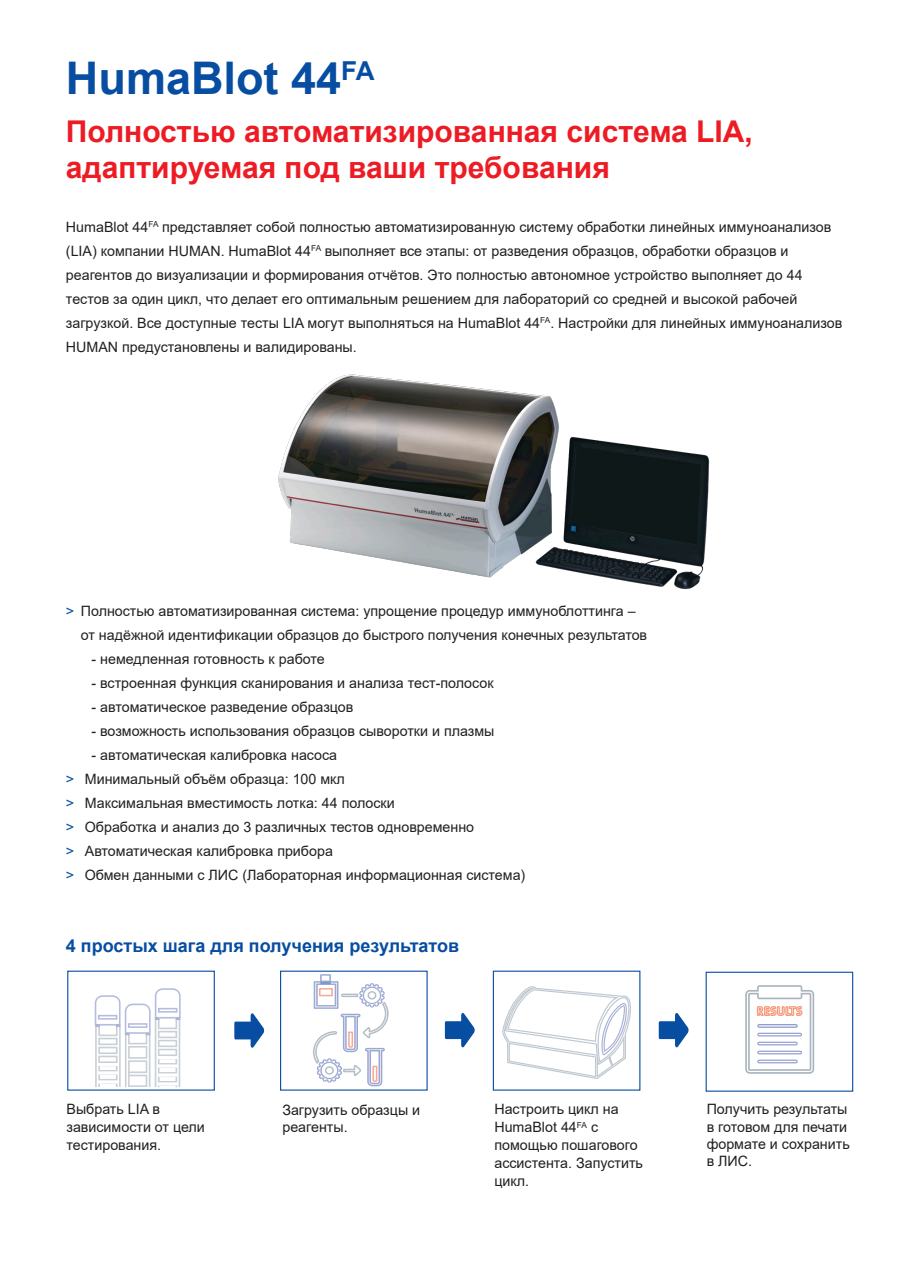
<style>
.page{position:relative;width:898px;height:1263px;background:#fff}
.page>*{position:absolute;margin:0;border:0;box-sizing:border-box;transform-origin:0 0}
.t1{font:700 45px "Arial";color:#074da1}
.t2{font:700 30px/36px "Arial";color:#ed1c24}
.t3{font:700 18px "Arial";color:#074da1}
.t4{font:14.25px/24px "Arial";color:#231f20}
.s1{color:#074da1}
</style>
<div class="page">
<svg style="left:94px;top:988px;width:87px;height:99px"></svg>
<div style="left:67px;top:971px;width:148px;height:120px;border:1px solid #074da1"></div>
<img style="left:278px;top:374px;width:432px;height:215px">
<svg style="left:234px;top:1013px;width:30px;height:35px"></svg>
<svg style="left:444px;top:1013px;width:30px;height:35px"></svg>
<div style="left:492px;top:971px;width:148px;height:120px;border:1px solid #074da1"></div>
<div style="left:280px;top:971px;width:147px;height:120px;border:1px solid #074da1"></div>
<svg style="left:658px;top:1013px;width:30px;height:35px"></svg>
<svg style="left:502px;top:986px;width:128px;height:93px"></svg>
<svg style="left:745px;top:985px;width:68px;height:89px"></svg>
<svg style="left:313px;top:974px;width:75px;height:112px"></svg>
<img style="left:316px;top:1058px;width:26px;height:24px">
<img style="left:359px;top:983px;width:25px;height:24px">
<h1 class="t1" style="left:66px;top:47px;width:310px">HumaBlot 44<sup>FA</sup></h1>
<h2 class="t2" style="left:66px;top:114px;width:688px">Полностью автоматизированная система LIA, адаптируемая под ваши требования</h2>
<p class="t4" style="left:66px;top:215px;width:777px">HumaBlot 44<sup>FA</sup> представляет собой полностью автоматизированную систему обработки линейных иммуноанализов (LIA) компании HUMAN. HumaBlot 44<sup>FA</sup> выполняет все этапы: от разведения образцов, обработки образцов и реагентов до визуализации и формирования отчётов. Это полностью автономное устройство выполняет до 44 тестов за один цикл, что делает его оптимальным решением для лабораторий со средней и высокой рабочей загрузкой. Все доступные тесты LIA могут выполняться на HumaBlot 44<sup>FA</sup>. Настройки для линейных иммуноанализов HUMAN предустановлены и валидированы.</p>
<p class="t4" style="left:81px;top:599px;width:567px;text-indent:-15px"><span class="s1">&gt;</span> Полностью автоматизированная система: упрощение процедур иммуноблоттинга – от надёжной идентификации образцов до быстрого получения конечных результатов</p>
<p class="t4" style="left:91px;top:647px;width:235px">- немедленная готовность к работе</p>
<p class="t4" style="left:91px;top:671px;width:403px">- встроенная функция сканирования и анализа тест-полосок</p>
<p class="t4" style="left:91px;top:695px;width:263px">- автоматическое разведение образцов</p>
<p class="t4" style="left:91px;top:719px;width:404px">- возможность использования образцов сыворотки и плазмы</p>
<p class="t4" style="left:66px;top:743px;width:461px;text-indent:25px">- автоматическая калибровка насоса<br><span class="s1">&gt;</span> Минимальный объём образца: 100 мкл<br><span class="s1">&gt;</span> Максимальная вместимость лотка: 44 полоски<br><span class="s1">&gt;</span> Обработка и анализ до 3 различных тестов одновременно<br><span class="s1">&gt;</span> Автоматическая калибровка прибора<br><span class="s1">&gt;</span> Обмен данными с ЛИС (Лабораторная информационная система)</p>
<p class="t3" style="left:66px;top:933px;width:394px">4 простых шага для получения результатов</p>
<p class="t4" style="left:66px;top:1100px;width:140px;line-height:18px">Выбрать LIA в зависимости от цели тестирования.</p>
<p class="t4" style="left:282px;top:1101px;width:139px;line-height:17.1px">Загрузить образцы и реагенты.</p>
<p class="t4" style="left:706px;top:1101px;width:144px;line-height:17.1px">Получить результаты в готовом для печати формате и сохранить в ЛИС.</p>
<p class="t4" style="left:494px;top:1100px;width:150px;line-height:18px">Настроить цикл на<br>HumaBlot 44<sup>FA</sup> с помощью пошагового ассистента. Запустить цикл.</p>
</div>
